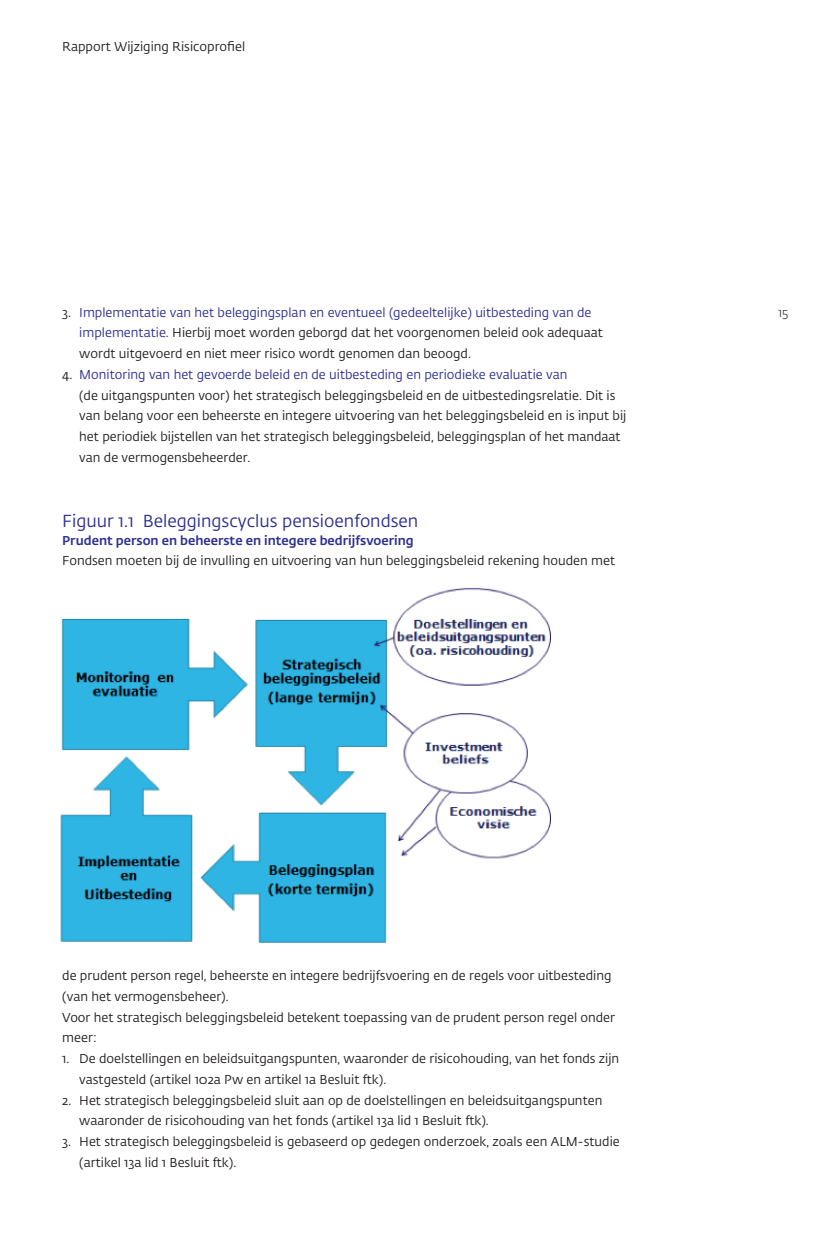
<style>
.page{position:relative;width:830px;height:1244px;background:#fff}
.page>*{position:absolute;margin:0;border:0;box-sizing:border-box;transform-origin:0 0}
.t1{font:17.25px "DNB Fedra";color:#2e3092}
.t2{font:12.75px/20.7px "DNB Fedra";color:#231f20}
.t3{font:12.75px "DNB Fedra";color:#2e3092}
.t4{font:500 12.75px "DNB Fedra";color:#2e3092}
.t5{font:300 12.75px "DNB Fedra";color:#231f20}
.s1{color:#231f20}
.s2{color:#2e3092}
</style>
<div class="page">
<img style="left:60px;top:588px;width:490px;height:355px">
<p class="t2" style="left:62px;top:37px;width:184px">Rapport Wijziging Risicoprofiel</p>
<p class="t3" style="left:62px;top:304px;width:530px"><span class="s1">3.</span> Implementatie van het beleggingsplan en eventueel (gedeeltelijke) uitbesteding van de</p>
<p class="t5" style="left:777px;top:304px;width:12px">15</p>
<p class="t2" style="left:79px;top:323px;width:525px"><span class="s2">implementatie.</span> Hierbij moet worden geborgd dat het voorgenomen beleid ook adequaat wordt uitgevoerd en niet meer risico wordt genomen dan beoogd.</p>
<p class="t2" style="left:79px;top:364px;width:548px;text-indent:-17px">4. <span class="s2">Monitoring van het gevoerde beleid en de uitbesteding en periodieke evaluatie van<br></span>(de uitgangspunten voor) het strategisch beleggingsbeleid en de uitbestedingsrelatie. Dit is van belang voor een beheerste en integere uitvoering van het beleggingsbeleid en is input bij het periodiek bijstellen van het strategisch beleggingsbeleid, beleggingsplan of het mandaat van de vermogensbeheerder.</p>
<h1 class="t1" style="left:62px;top:511px;width:357px">Figuur 1.1 Beleggingscyclus pensioenfondsen</h1>
<p class="t4" style="left:62px;top:532px;width:353px">Prudent person en beheerste en integere bedrijfsvoering</p>
<p class="t2" style="left:62px;top:551px;width:554px">Fondsen moeten bij de invulling en uitvoering van hun beleggingsbeleid rekening houden met</p>
<p class="t2" style="left:62px;top:965px;width:554px">de prudent person regel, beheerste en integere bedrijfsvoering en de regels voor uitbesteding (van het vermogensbeheer).<br>Voor het strategisch beleggingsbeleid betekent toepassing van de prudent person regel onder meer:</p>
<p class="t2" style="left:79px;top:1048px;width:541px;text-indent:-17px">1. De doelstellingen en beleidsuitgangspunten, waaronder de risicohouding, van het fonds zijn vastgesteld (artikel 102a Pw en artikel 1a Besluit ftk).</p>
<p class="t2" style="left:79px;top:1090px;width:524px;text-indent:-17px">2. Het strategisch beleggingsbeleid sluit aan op de doelstellingen en beleidsuitgangspunten waaronder de risicohouding van het fonds (artikel 13a lid 1 Besluit ftk).</p>
<p class="t2" style="left:79px;top:1131px;width:542px;text-indent:-17px">3. Het strategisch beleggingsbeleid is gebaseerd op gedegen onderzoek, zoals een ALM-studie (artikel 13a lid 1 Besluit ftk).</p>
</div>
